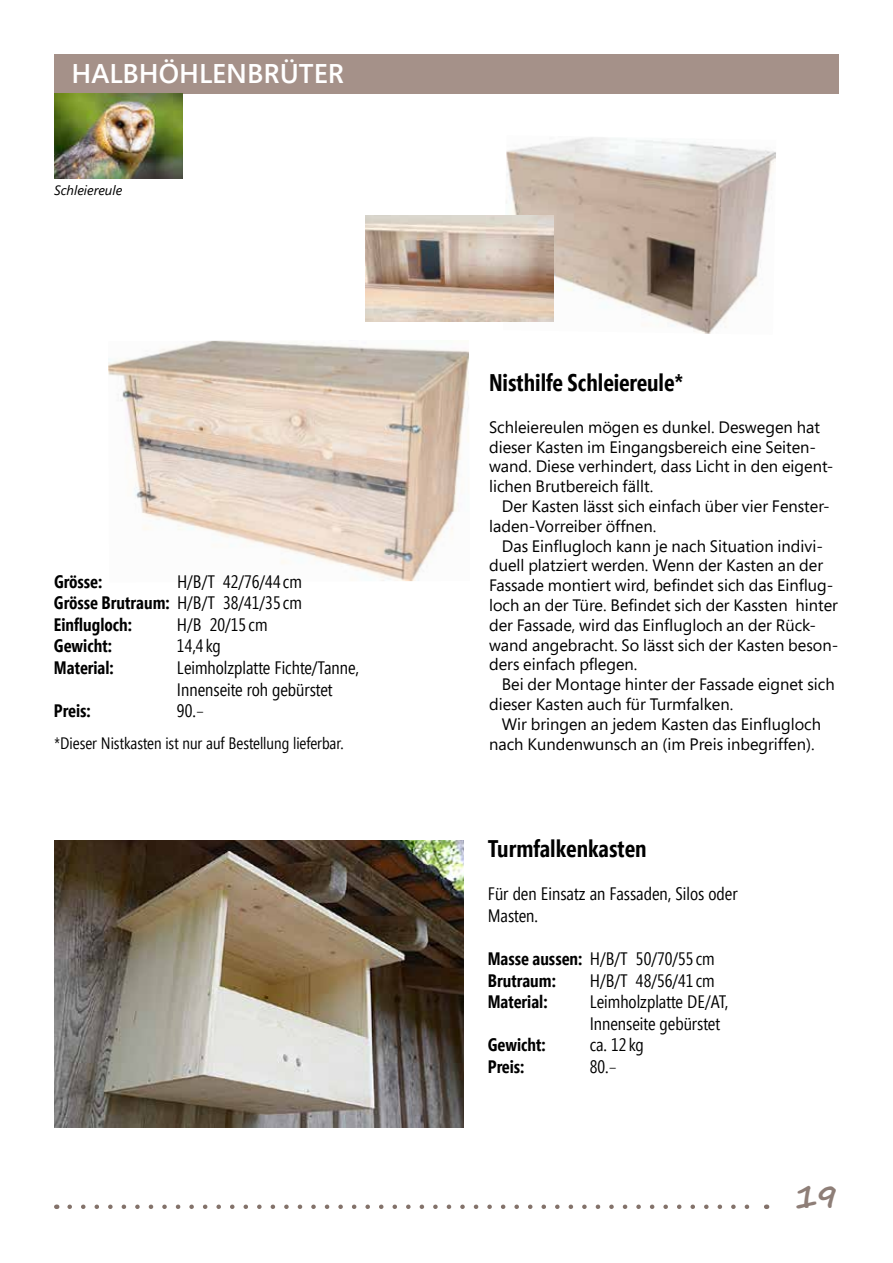
<style>
.page{position:relative;width:893px;height:1263px;background:#fff}
.page>*{position:absolute;margin:0;border:0;box-sizing:border-box;transform-origin:0 0}
.t1{font:700 33px "Segoe Script";color:#8e7e77}
.t2{font:600 27px "Segoe Pro";color:#fff}
.t3{font:700 24px "Segoe Pro Cond";color:#000}
.t4{font:18px/21.6px "Segoe Condensed";color:#000}
.t5{font:700 18px/21.6px "Segoe Pro Cond";color:#000}
.t6{font:16.5px/19.8px "Segoe Pro";color:#000}
.t7{font:16.5px "Segoe Condensed";color:#000}
.t8{font:italic 13.5px "Segoe Pro";color:#000}
.s1{font-family:"Segoe Condensed";font-weight:400}
.s2{font-size:16.5px}
.s3{font-family:"Segoe Pro Cond";font-weight:700}
</style>
<div class="page">
<img style="left:503px;top:137px;width:273px;height:197px">
<div style="left:54px;top:54px;width:785px;height:40px;background:#a59189"></div>
<svg style="left:70px;top:1204px;width:680px;height:5px"></svg>
<img style="left:54px;top:94px;width:129px;height:85px">
<img style="left:108px;top:340px;width:361px;height:241px">
<img style="left:54px;top:840px;width:409px;height:288px">
<img style="left:366px;top:216px;width:188px;height:106px">
<h2 class="t2" style="left:71px;top:55px;width:274px">HALBHÖHLENBRÜTER</h2>
<p class="t8" style="left:54px;top:181px;width:70px">Schleiereule</p>
<p class="t5" style="left:54px;top:571px;width:50px">Grösse:</p>
<p class="t4" style="left:177px;top:571px;width:126px">H/B/T 42/76/44 cm</p>
<p class="t5" style="left:54px;top:592px;width:249px">Grösse Brutraum: <span class="s1">H/B/T 38/41/35 cm<br></span>Einflugloch:</p>
<p class="t4" style="left:177px;top:614px;width:92px">H/B 20/15 cm</p>
<p class="t5" style="left:54px;top:635px;width:59px">Gewicht:</p>
<p class="t4" style="left:177px;top:635px;width:45px">14,4 kg</p>
<p class="t5" style="left:54px;top:657px;width:61px">Material:</p>
<p class="t4" style="left:177px;top:657px;width:184px">Leimholzplatte Fichte/Tanne,<br>Innenseite roh gebürstet</p>
<p class="t5" style="left:54px;top:700px;width:38px">Preis:</p>
<p class="t4" style="left:177px;top:700px;width:29px">90.<span class="s2">−</span></p>
<p class="t7" style="left:54px;top:733px;width:291px">*Dieser Nistkasten ist nur auf Bestellung lieferbar.</p>
<h3 class="t3" style="left:489px;top:368px;width:196px">Nisthilfe Schleiereule*</h3>
<p class="t6" style="left:489px;top:417px;width:346px">Schleiereulen mögen es dunkel. Deswegen hat dieser Kasten im Eingangsbereich eine Seiten&shy;wand. Diese verhindert, dass Licht in den eigent&shy;lichen Brutbereich fällt.</p>
<p class="t6" style="left:489px;top:496px;width:342px;text-indent:13px">Der Kasten lässt sich einfach über vier Fenster&shy;laden-Vorreiber öffnen.</p>
<p class="t6" style="left:489px;top:535px;width:351px;text-indent:13px">Das Einflugloch kann je nach Situation indivi&shy;duell platziert werden. Wenn der Kasten an der Fassade montiert wird, befindet sich das Einflug&shy;loch an der Türe. Befindet sich der Kassten hinter der Fassade, wird das Einflugloch an der Rück&shy;wand angebracht. So lässt sich der Kasten beson&shy;ders einfach pflegen.</p>
<p class="t6" style="left:489px;top:674px;width:347px;text-indent:13px">Bei der Montage hinter der Fassade eignet sich dieser Kasten auch für Turmfalken.</p>
<p class="t6" style="left:489px;top:714px;width:334px;text-indent:13px">Wir bringen an jedem Kasten das Einflugloch nach Kundenwunsch an (im Preis inbegriffen).</p>
<h3 class="t3" style="left:488px;top:834px;width:160px">Turmfalkenkasten</h3>
<p class="t4" style="left:488px;top:883px;width:251px">Für den Einsatz an Fassaden, Silos oder<br>Masten.</p>
<p class="t4" style="left:488px;top:948px;width:228px"><span class="s3">Masse aussen:</span> H/B/T 50/70/55 cm</p>
<p class="t5" style="left:488px;top:970px;width:70px">Brutraum:</p>
<p class="t4" style="left:590px;top:970px;width:126px">H/B/T 48/56/41 cm</p>
<p class="t5" style="left:488px;top:991px;width:61px">Material:</p>
<p class="t4" style="left:590px;top:991px;width:140px">Leimholzplatte DE/AT,<br>Innenseite gebürstet</p>
<p class="t5" style="left:488px;top:1034px;width:59px">Gewicht:</p>
<p class="t4" style="left:590px;top:1034px;width:56px">ca. 12 kg</p>
<p class="t5" style="left:488px;top:1056px;width:38px">Preis:</p>
<p class="t4" style="left:590px;top:1056px;width:29px">80.<span class="s2">−</span></p>
<h1 class="t1" style="left:794px;top:1170px;width:46px">19</h1>
</div>
